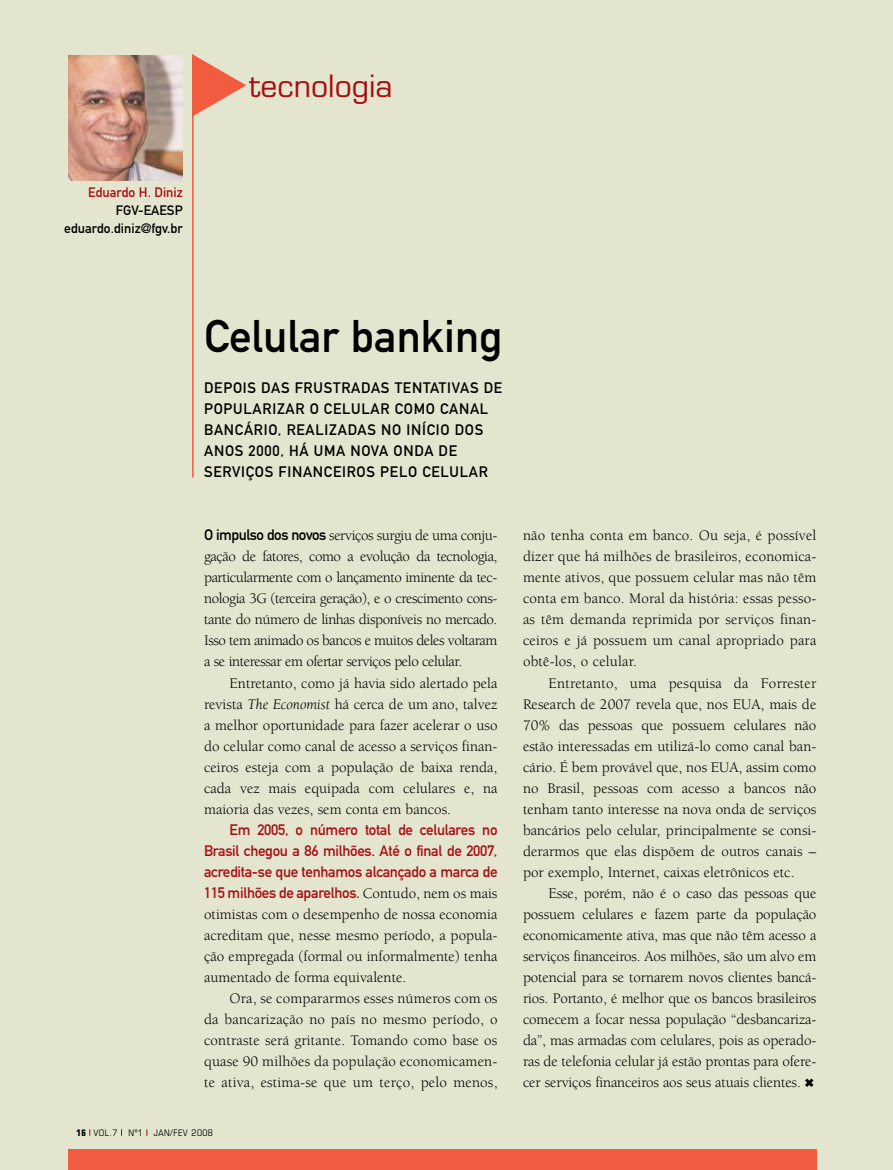
<style>
.page{position:relative;width:893px;height:1170px;background:#fff}
.page>*{position:absolute;margin:0;border:0;box-sizing:border-box;transform-origin:0 0}
.t1{font:45px "DIN Mittelschrift";color:#000}
.t2{font:30px "Eurostile";color:#a70e13}
.t3{font:15px/21px "Berkeley";color:#000;text-align:justify}
.t4{font:15px/21px "DIN Mittelschrift";letter-spacing:-.02em;color:#a70e13;text-align:justify}
.t5{font:15px/21px "DIN Mittelschrift";letter-spacing:.05em;color:#000}
.t6{font:13.5px/18px "DIN Mittelschrift";color:#000;text-align:right}
.t7{font:13.5px "DIN Mittelschrift";color:#a70e13}
.t8{font:condensed 9px "Eurostile";letter-spacing:.05em;color:#000}
.s1{font-family:"DIN Mittelschrift"}
.s2{font-style:italic}
.s3{font-family:"Berkeley";color:#000}
.s4{font-weight:700}
</style>
<div class="page">
<div style="left:0;top:0;width:893px;height:1169px;background:#e4e5ce"></div>
<div style="left:68px;top:1149px;width:749px;height:20px;background:#f15b40"></div>
<img style="left:69px;top:55px;width:114px;height:125px">
<hr style="left:192px;top:55px;width:2px;height:422px;background:#f15b40">
<svg style="left:192px;top:55px;width:2px;height:62px"></svg>
<p class="t7" style="left:88px;top:185px;width:96px">Eduardo H. Diniz</p>
<p class="t6" style="left:64px;top:202px;width:120px">FGV-EAESP eduardo.diniz@fgv.br</p>
<h2 class="t2" style="left:249px;top:68px;width:145px">tecnologia</h2>
<h1 class="t1" style="left:204px;top:310px;width:300px">Celular banking</h1>
<p class="t5" style="left:204px;top:377px;width:20px">Depo</p>
<p class="t5" style="left:243px;top:377px;width:29px">is das</p>
<p class="t5" style="left:295px;top:377px;width:67px">frustradas</p>
<p class="t5" style="left:395px;top:377px;width:67px">tentativas</p>
<p class="t5" style="left:484px;top:377px;width:10px">de</p>
<p class="t5" style="left:204px;top:398px;width:10px">pop</p>
<p class="t5" style="left:204px;top:398px;width:286px;text-indent:29px">ularizar o celular co mo canal bancário, realizadas</p>
<p class="t5" style="left:381px;top:419px;width:84px">no início dos</p>
<p class="t5" style="left:204px;top:440px;width:168px">anos 2000, há uma nova</p>
<p class="t5" style="left:204px;top:440px;width:285px;text-indent:189px">onda de serviços financeiros pelo celular</p>
<p class="t3" style="left:204px;top:525px;width:295px"><span class="s1">O impulso dos novos</span> serviços surgiu de uma conju&shy;gação de fatores, como a evolução da tecnologia, particularmente com o lançamento iminente da tec&shy;nologia 3G (terceira geração), e o crescimento cons&shy;tante do número de linhas disponíveis no mercado.<br>Isso tem animado os bancos e muitos deles voltaram a se interessar em ofertar serviços pelo celular.</p>
<p class="t3" style="left:204px;top:672px;width:295px;text-indent:26px">Entretanto, como já havia sido alertado pela revista <span class="s2">The Economist</span> há cerca de um ano, talvez a melhor oportunidade para fazer acelerar o uso do celular como canal de acesso a serviços finan&shy;ceiros esteja com a população de baixa renda, cada vez mais equipada com celulares e, na maioria das vezes, sem conta em bancos.</p>
<p class="t4" style="left:204px;top:818px;width:295px;text-indent:26px">Em 2005, o número total de celulares no Brasil chegou a 86 milhões. Até o final de 2007, acredita-se que tenhamos alcançado a marca de 115 milhões de aparelhos. <span class="s3">Contudo, nem os mais</span></p>
<p class="t3" style="left:204px;top:903px;width:295px">otimistas com o desempenho de nossa economia acreditam que, nesse mesmo período, a popula&shy;ção empregada (formal ou informalmente) tenha aumentado de forma equivalente.</p>
<p class="t3" style="left:204px;top:987px;width:295px;text-indent:26px">Ora, se compararmos esses números com os da bancarização no país no mesmo período, o contraste será gritante. Tomando como base os quase 90 milhões da população economicamen&shy;te ativa, estima-se que um terço, pelo menos,</p>
<p class="t8" style="left:77px;top:1127px;width:138px"><span class="s4">16</span> VOL.7 Nº1 JAN/FEV 2008</p>
<p class="t3" style="left:523px;top:525px;width:295px">não tenha conta em banco. Ou seja, é possível dizer que há milhões de brasileiros, economica&shy;mente ativos, que possuem celular mas não têm conta em banco. Moral da história: essas pesso&shy;as têm demanda reprimida por serviços finan&shy;ceiros e já possuem um canal apropriado para obtê-los, o celular.</p>
<p class="t3" style="left:523px;top:672px;width:295px;text-indent:26px">Entretanto, uma pesquisa da Forrester Research de 2007 revela que, nos EUA, mais de 70% das pessoas que possuem celulares não estão interessadas em utilizá-lo como canal ban&shy;cário. É bem provável que, nos EUA, assim como no Brasil, pessoas com acesso a bancos não tenham tanto interesse na nova onda de serviços bancários pelo celular, principalmente se consi&shy;derarmos que elas dispõem de outros canais – por exemplo, Internet, caixas eletrônicos etc.</p>
<p class="t3" style="left:523px;top:882px;width:295px;text-indent:26px">Esse, porém, não é o caso das pessoas que possuem celulares e fazem parte da população economicamente ativa, mas que não têm acesso a serviços financeiros. Aos milhões, são um alvo em potencial para se tornarem novos clientes bancá&shy;rios. Portanto, é melhor que os bancos brasileiros comecem a focar nessa população “desbancariza&shy;da”, mas armadas com celulares, pois as operado&shy;ras de telefonia celular já estão prontas para ofere&shy;cer serviços financeiros aos seus atuais clientes.</p>
</div>
